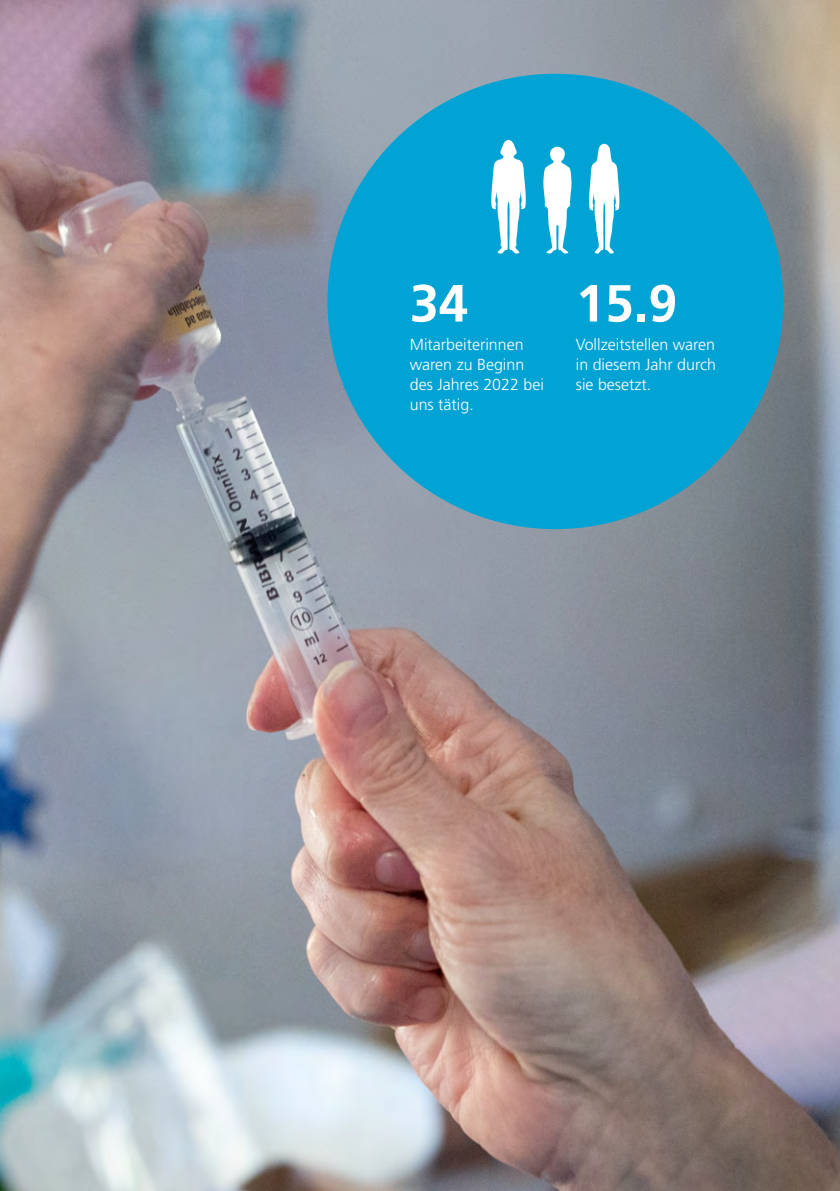
<style>
.page{position:relative;width:840px;height:1191px;background:#fff}
.page>*{position:absolute;margin:0;border:0;box-sizing:border-box;transform-origin:0 0}
.t1{font:700 52.2px "Frutiger";color:#fff}
.t2{font:700 52px "Frutiger";color:#fff}
.t3{font:300 16px/20px "Frutiger";color:#fff}
.s1{font-size:52.2px}
</style>
<div class="page">
<img style="left:0;top:0;width:839px;height:1191px">
<div style="left:327px;top:74px;width:455px;height:455px;background:#00a3d4;border-radius:50%"></div>
<svg style="left:491px;top:140px;width:35px;height:114px"></svg>
<svg style="left:543px;top:147px;width:28px;height:107px"></svg>
<svg style="left:589px;top:144px;width:30px;height:110px"></svg>
<h1 class="t1" style="left:409px;top:273px;width:60px">34</h1>
<p class="t3" style="left:409px;top:335px;width:135px">Mitarbeiterinnen waren zu Beginn des Jahres 2022 bei uns tätig.</p>
<h2 class="t2" style="left:575px;top:273px;width:103px"><span class="s1">1</span>5.9</h2>
<p class="t3" style="left:575px;top:335px;width:142px;text-align:justify">Vollzeitstellen waren in diesem Jahr durch sie besetzt.</p>
</div>
